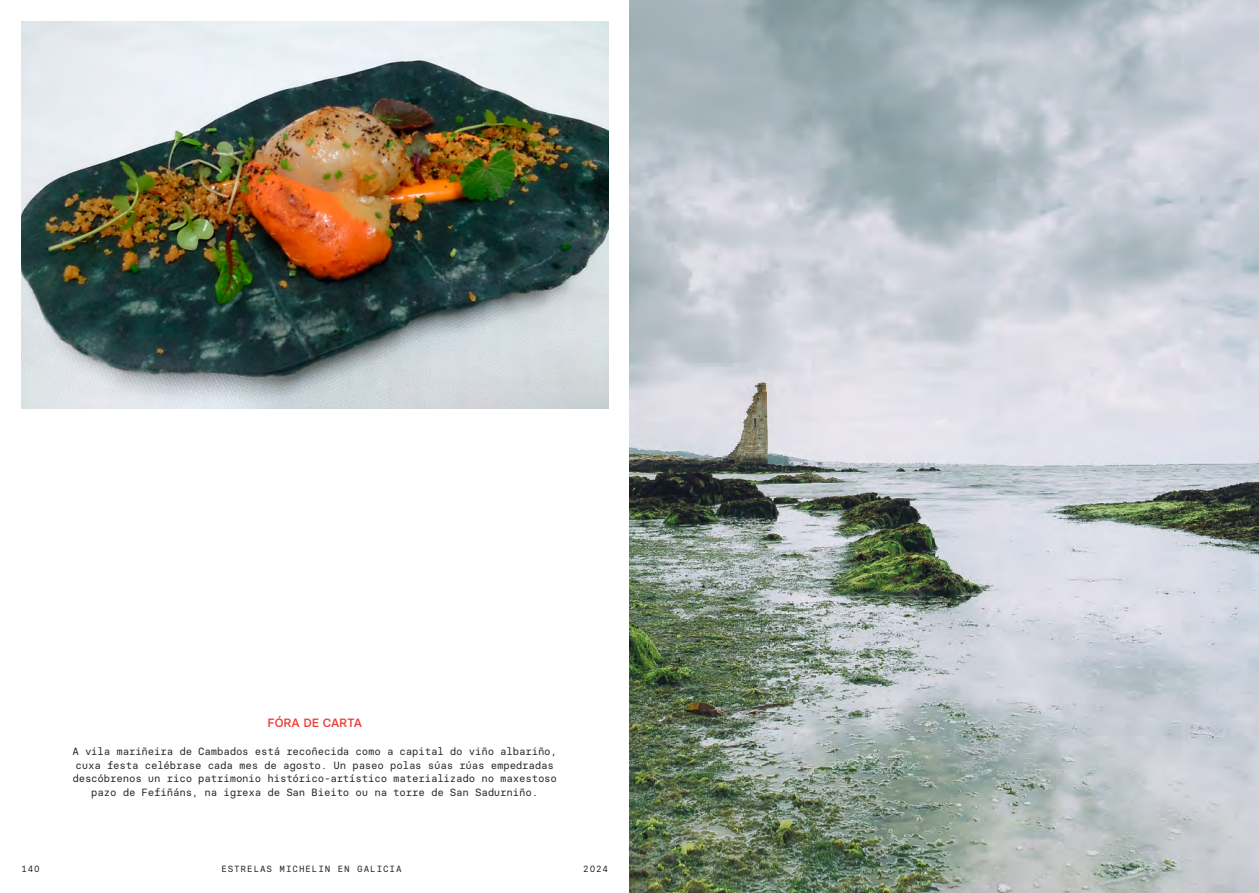
<style>
.page{position:relative;width:1259px;height:893px;background:#fff}
.page>*{position:absolute;margin:0;border:0;box-sizing:border-box;transform-origin:0 0}
.t1{font:500 12px "Basier Circle";color:#e8423b}
.t2{font:10.5px/13.5px "Basier Circle Mono";letter-spacing:-.02em;color:#1f2427;text-align:center}
.t3{font:9px "Basier Circle Mono";letter-spacing:.1em;color:#1f2427}
</style>
<div class="page">
<img style="left:629px;top:0;width:630px;height:893px">
<img style="left:21px;top:21px;width:587px;height:388px">
<p class="t1" style="left:267px;top:715px;width:96px">FÓRA DE CARTA</p>
<p class="t2" style="left:72px;top:745px;width:486px">A vila mariñeira de Cambados está recoñecida como a capital do viño albariño, cuxa festa celébrase cada mes de agosto. Un paseo polas súas rúas empedradas descóbrenos un rico patrimonio histórico-artístico materializado no maxestoso pazo de Fefiñáns, na igrexa de San Bieito ou na torre de San Sadurniño.</p>
<p class="t3" style="left:21px;top:863px;width:20px">140</p>
<p class="t3" style="left:221px;top:863px;width:182px">ESTRELAS MICHELIN EN GALICIA</p>
<p class="t3" style="left:583px;top:863px;width:26px">2024</p>
</div>
